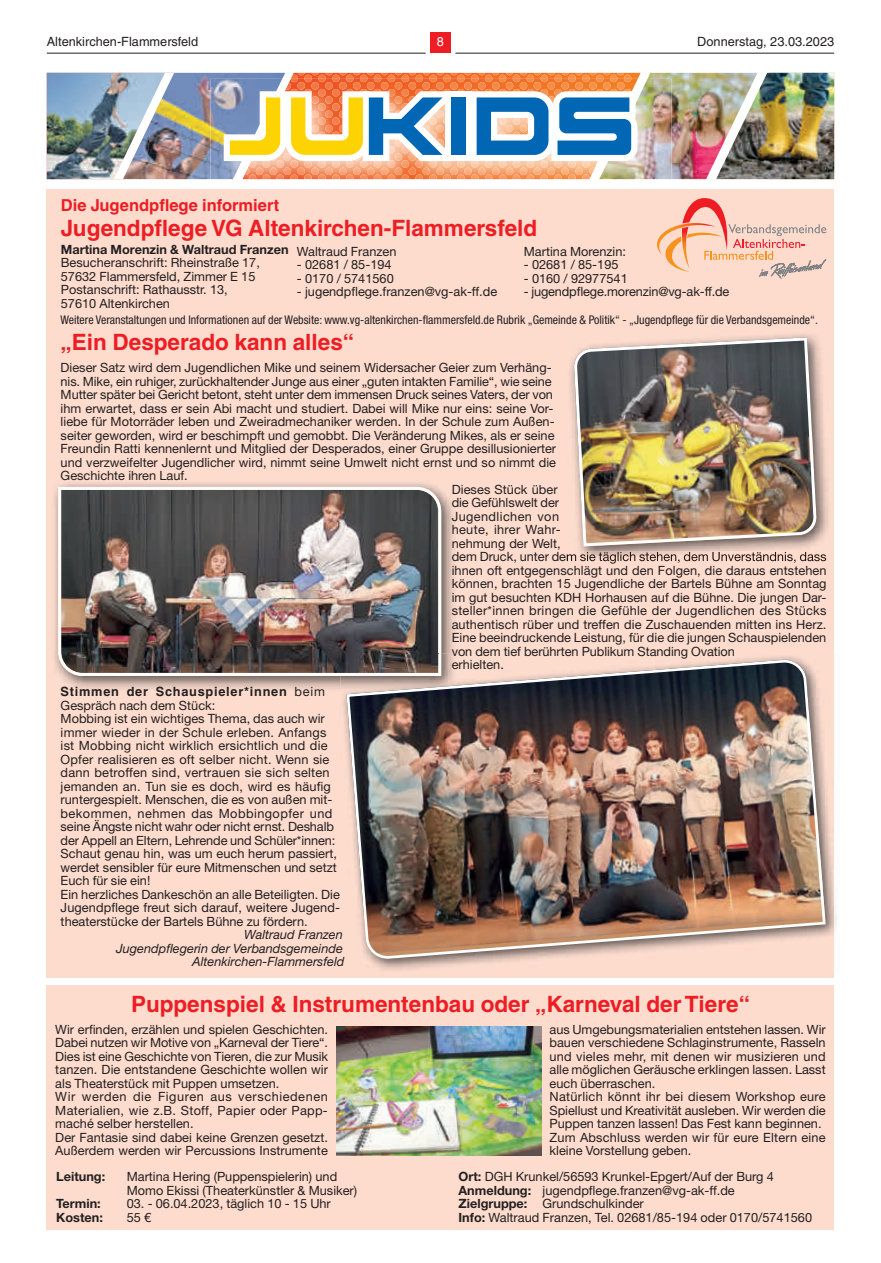
<style>
.page{position:relative;width:881px;height:1263px;background:#fff}
.page>*{position:absolute;margin:0;border:0;box-sizing:border-box;transform-origin:0 0}
.t1{font:700 22.5px "Helvetica LT";color:#ee1d23}
.t2{font:700 16.5px "Helvetica LT";color:#ee1d23}
.t3{font:12.75px/13.5px "Helvetica Neue LT";color:#231f20}
.t4{font:italic 12.75px/13.5px "Helvetica Neue LT";color:#231f20;text-align:right}
.t5{font:700 12.75px "Helvetica Neue LT";color:#231f20}
.t6{font:12.75px "Helvetica LT";color:#231f20}
.t7{font:700 12.75px "Helvetica LT";letter-spacing:.06em;color:#231f20}
.t8{font:12.75px "Helvetica Neue LT";letter-spacing:.025em;color:#231f20}
.t9{font:12.75px "Helvetica Neue LT";letter-spacing:.03em;color:#231f20}
.t10{font:12.75px "Helvetica LT";color:#fff}
.t11{font:condensed 12px "Helvetica Neue LT";color:#231f20}
.s1{font-family:"Helvetica Neue LT";font-weight:400}
.s2{font-weight:700}
</style>
<div class="page">
<div style="left:430px;top:32px;width:20px;height:21px;background:#ee1d23"></div>
<hr style="left:47px;top:53px;width:378px;height:1px;background:#231f20">
<hr style="left:455px;top:53px;width:378px;height:1px;background:#231f20">
<div style="left:47px;top:1161px;width:786px;height:69px;background:#fddcce"></div>
<img style="left:47px;top:73px;width:9px;height:106px">
<img style="left:768px;top:73px;width:65px;height:106px">
<img style="left:56px;top:73px;width:712px;height:106px">
<div style="left:47px;top:189px;width:786px;height:788px;background:#fddcce"></div>
<svg style="left:657px;top:198px;width:169px;height:81px"></svg>
<img style="left:54px;top:483px;width:400px;height:206px">
<svg style="left:452px;top:552px;width:2px;height:12px"></svg>
<img style="left:58px;top:487px;width:383px;height:189px">
<img style="left:343px;top:653px;width:493px;height:319px">
<img style="left:340px;top:653px;width:116px;height:38px">
<img style="left:340px;top:653px;width:101px;height:23px">
<img style="left:345px;top:660px;width:481px;height:298px">
<img style="left:570px;top:334px;width:259px;height:226px">
<img style="left:567px;top:552px;width:259px;height:9px">
<img style="left:575px;top:336px;width:240px;height:212px">
<div style="left:47px;top:986px;width:786px;height:190px;background:#fddcce"></div>
<img style="left:336px;top:1026px;width:205px;height:129px">
<p class="t6" style="left:47px;top:34px;width:153px">Altenkirchen-Flammersfeld</p>
<p class="t10" style="left:437px;top:34px;width:9px">8</p>
<p class="t6" style="left:697px;top:34px;width:138px">Donnerstag, 23.03.2023</p>
<p class="t2" style="left:61px;top:196px;width:220px">Die Jugendpflege informiert</p>
<h1 class="t1" style="left:61px;top:214px;width:477px">Jugendpflege VG Altenkirchen-Flammersfeld</h1>
<p class="t5" style="left:61px;top:241px;width:229px">Martina Morenzin &amp; Waltraud Franzen</p>
<p class="t3" style="left:61px;top:256px;width:200px">Besucheranschrift: Rheinstraße 17,<br>57632 Flammersfeld, Zimmer E 15<br>Postanschrift: Rathausstr. 13,<br>57610 Altenkirchen</p>
<h1 class="t1" style="left:61px;top:328px;width:295px">„Ein Desperado kann alles“</h1>
<p class="t3" style="left:61px;top:361px;width:492px">Dieser Satz wird dem Jugendlichen Mike und seinem Widersacher Geier zum Verhäng-</p>
<p class="t3" style="left:61px;top:374px;width:492px">nis. Mike, ein ruhiger, zurückhaltender Junge aus einer „guten intakten Familie“, wie seine</p>
<p class="t3" style="left:61px;top:388px;width:493px">Mutter später bei Gericht betont, steht unter dem immensen Druck seines Vaters, der von</p>
<p class="t3" style="left:61px;top:401px;width:494px">ihm erwartet, dass er sein Abi macht und studiert. Dabei will Mike nur eins: seine Vor-</p>
<p class="t3" style="left:61px;top:415px;width:495px">liebe für Motorräder leben und Zweiradmechaniker werden. In der Schule zum Außen-</p>
<p class="t3" style="left:61px;top:428px;width:495px">seiter geworden, wird er beschimpft und gemobbt. Die Veränderung Mikes, als er seine</p>
<p class="t3" style="left:61px;top:442px;width:497px">Freundin Ratti kennenlernt und Mitglied der Desperados, einer Gruppe desillusionierter</p>
<p class="t3" style="left:61px;top:455px;width:497px">und verzweifelter Jugendlicher wird, nimmt seine Umwelt nicht ernst und so nimmt die</p>
<p class="t3" style="left:61px;top:469px;width:129px">Geschichte ihren Lauf.</p>
<p class="t3" style="left:451px;top:482px;width:107px">Dieses Stück über</p>
<p class="t3" style="left:451px;top:496px;width:109px">die Gefühlswelt der</p>
<p class="t9" style="left:451px;top:508px;width:109px">Jugendlichen von</p>
<p class="t8" style="left:451px;top:522px;width:110px">heute, ihrer Wahr-</p>
<p class="t3" style="left:451px;top:536px;width:110px">nehmung der Welt,</p>
<p class="t3" style="left:451px;top:563px;width:376px">ihnen oft entgegenschlägt und den Folgen, die daraus entstehen können, brachten 15 Jugendliche der Bartels Bühne am Sonntag im gut besuchten KDH Horhausen auf die Bühne. Die jungen Dar&shy;steller*innen bringen die Gefühle der Jugendlichen des Stücks authentisch rüber und treffen die Zuschauenden mitten ins Herz.<br>Eine beeindruckende Leistung, für die die jungen Schauspielenden von dem tief berührten Publikum Standing Ovation<br>erhielten.</p>
<p class="t7" style="left:61px;top:684px;width:266px">Stimmen der Schauspieler*innen <span class="s1">beim</span></p>
<p class="t3" style="left:61px;top:698px;width:281px">Gespräch nach dem Stück:<br>Mobbing ist ein wichtiges Thema, das auch wir immer wieder in der Schule erleben. Anfangs ist Mobbing nicht wirklich ersichtlich und die Opfer realisieren es oft selber nicht. Wenn sie dann betroffen sind, vertrauen sie sich selten jemanden an. Tun sie es doch, wird es häufig runtergespielt. Menschen, die es von außen mit&shy;bekommen, nehmen das Mobbingopfer und seine Ängste nicht wahr oder nicht ernst. Deshalb der Appell an Eltern, Lehrende und Schüler*innen:<br>Schaut genau hin, was um euch herum passiert, werdet sensibler für eure Mitmenschen und setzt Euch für sie ein!<br>Ein herzliches Dankeschön an alle Beteiligten. Die Jugendpflege freut sich darauf, weitere Jugend&shy;theaterstücke der Bartels Bühne zu fördern.</p>
<p class="t4" style="left:116px;top:928px;width:229px">Waltraud Franzen<br>Jugendpflegerin der Verbandsgemeinde<br>Altenkirchen-Flammersfeld</p>
<p class="t3" style="left:297px;top:244px;width:101px">Waltraud Franzen</p>
<p class="t3" style="left:297px;top:258px;width:96px">- 02681 / 85-194</p>
<p class="t3" style="left:297px;top:271px;width:98px">- 0170 / 5741560</p>
<p class="t3" style="left:297px;top:285px;width:202px">- jugendpflege.franzen@vg-ak-ff.de</p>
<p class="t3" style="left:523px;top:244px;width:104px">Martina Morenzin:</p>
<p class="t3" style="left:523px;top:258px;width:96px">- 02681 / 85-195</p>
<p class="t3" style="left:523px;top:271px;width:105px">- 0160 / 92977541</p>
<p class="t3" style="left:523px;top:285px;width:207px">- jugendpflege.morenzin@vg-ak-ff.de</p>
<p class="t11" style="left:60px;top:313px;width:758px">Weitere Veranstaltungen und Informationen auf der Website: www.vg-altenkirchen-flammersfeld.de Rubrik „Gemeinde &amp; Politik“ - „Jugendpflege für die Verbandsgemeinde“.</p>
<h1 class="t1" style="left:131px;top:990px;width:620px">Puppenspiel &amp; Instrumentenbau oder „Karneval der Tiere“</h1>
<p class="t3" style="left:55px;top:1022px;width:274px">Wir erfinden, erzählen und spielen Geschichten.<br>Dabei nutzen wir Motive von „Karneval der Tiere“.<br>Dies ist eine Geschichte von Tieren, die zur Musik tanzen. Die entstandene Geschichte wollen wir als Theaterstück mit Puppen umsetzen.<br>Wir werden die Figuren aus verschiedenen Materialien, wie z.B. Stoff, Papier oder Papp&shy;maché selber herstellen.<br>Der Fantasie sind dabei keine Grenzen gesetzt.<br>Außerdem werden wir Percussions Instrumente</p>
<p class="t3" style="left:549px;top:1022px;width:277px">aus Umgebungsmaterialien entstehen lassen. Wir bauen verschiedene Schlaginstrumente, Rasseln und vieles mehr, mit denen wir musizieren und alle möglichen Geräusche erklingen lassen. Lasst euch überraschen.<br>Natürlich könnt ihr bei diesem Workshop eure Spiellust und Kreativität ausleben. Wir werden die Puppen tanzen lassen! Das Fest kann beginnen.<br>Zum Abschluss werden wir für eure Eltern eine kleine Vorstellung geben.</p>
<p class="t5" style="left:56px;top:1169px;width:51px">Leitung:</p>
<p class="t3" style="left:127px;top:1170px;width:212px">Martina Hering (Puppenspielerin) und</p>
<p class="t3" style="left:458px;top:1170px;width:316px"><span class="s2">Ort:</span> DGH Krunkel/56593 Krunkel-Epgert/Auf der Burg 4</p>
<p class="t3" style="left:127px;top:1183px;width:232px">Momo Ekissi (Theaterkünstler &amp; Musiker)</p>
<p class="t3" style="left:458px;top:1183px;width:278px"><span class="s2">Anmeldung:</span> jugendpflege.franzen@vg-ak-ff.de</p>
<p class="t5" style="left:56px;top:1196px;width:46px">Termin:</p>
<p class="t3" style="left:127px;top:1197px;width:205px">03. - 06.04.2023, täglich 10 - 15 Uhr</p>
<p class="t3" style="left:458px;top:1197px;width:187px"><span class="s2">Zielgruppe:</span> Grundschulkinder</p>
<p class="t5" style="left:56px;top:1209px;width:48px">Kosten:</p>
<p class="t3" style="left:127px;top:1210px;width:26px">55 €</p>
<p class="t3" style="left:458px;top:1210px;width:355px"><span class="s2">Info:</span> Waltraud Franzen, Tel. 02681/85-194 oder 0170/5741560</p>
</div>
